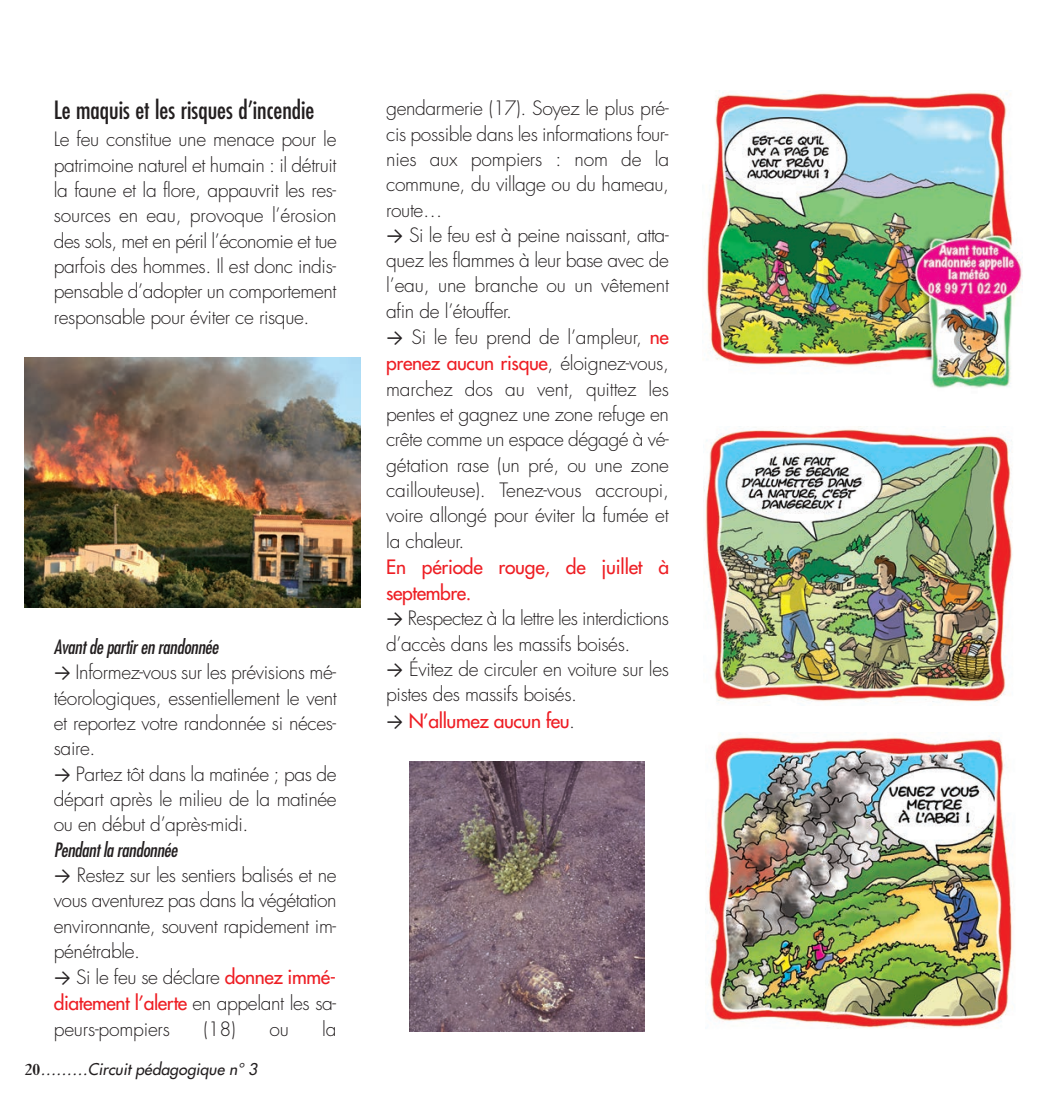
<style>
.page{position:relative;width:1042px;height:1117px;background:#fff}
.page>*{position:absolute;margin:0;border:0;box-sizing:border-box;transform-origin:0 0}
.t1{font:condensed 24.5px "Futura";color:#231f20}
.t2{font:300 19.25px/25.4px "Futura";letter-spacing:-.02em;color:#231f20;text-align:justify}
.t3{font:19.25px/26.2px "Futura";letter-spacing:-.02em;color:#ee1e24}
.t4{font:italic condensed 19.25px "Futura";letter-spacing:-.02em;color:#231f20}
.t5{font:italic 15.75px "Futura";letter-spacing:.005em;color:#231f20}
.s1{font-family:"Calibri";font-weight:400}
.s2{font-weight:400;color:#ee1e24}
.s3{font-family:"Granjon";font-weight:700;font-style:normal;font-size:17.5px}
.s4{font-family:"Calibri";color:#231f20}
.s5{font-weight:300;color:#231f20}
</style>
<div class="page">
<img style="left:702px;top:90px;width:320px;height:298px">
<img style="left:24px;top:357px;width:336px;height:250px">
<img style="left:409px;top:761px;width:235px;height:269px">
<img style="left:703px;top:426px;width:309px;height:276px">
<img style="left:705px;top:734px;width:307px;height:295px">
<p class="t1" style="left:54px;top:99px;width:262px">Le maquis et les risques d’incendie</p>
<p class="t2" style="left:54px;top:128px;width:285px">Le feu constitue une menace pour le patrimoine naturel et humain : il détruit la faune et la flore, appauvrit les res&shy;sources en eau, provoque l’érosion des sols, met en péril l’économie et tue parfois des hommes. Il est donc indis&shy;pensable d’adopter un comportement responsable pour éviter ce risque.</p>
<p class="t4" style="left:54px;top:637px;width:166px">Avant de partir en randonnée</p>
<p class="t2" style="left:54px;top:661px;width:285px"><span class="s1">→</span> Informez-vous sur les prévisions mé&shy;téorologiques, essentiellement le vent et reportez votre randonnée si néces&shy;saire.</p>
<p class="t2" style="left:54px;top:762px;width:284px"><span class="s1">→</span> Partez tôt dans la matinée ; pas de départ après le milieu de la matinée ou en début d’après-midi.</p>
<p class="t4" style="left:54px;top:840px;width:125px">Pendant la randonnée</p>
<p class="t2" style="left:54px;top:863px;width:284px"><span class="s1">→</span> Restez sur les sentiers balisés et ne vous aventurez pas dans la végétation environnante, souvent rapidement im&shy;pénétrable.</p>
<p class="t2" style="left:54px;top:965px;width:284px;line-height:25.9px"><span class="s1">→</span> Si le feu se déclare <span class="s2">donnez immé&shy;diatement l’alerte</span> en appelant les sa&shy;peurs-pompiers</p>
<p class="t2" style="left:203px;top:1017px;width:34px">(18)</p>
<p class="t2" style="left:269px;top:1017px;width:21px">ou</p>
<p class="t2" style="left:322px;top:1017px;width:16px">la</p>
<p class="t5" style="left:25px;top:1061px;width:234px"><span class="s3">20</span>………Circuit pédagogique n° 3</p>
<p class="t2" style="left:386px;top:97px;width:284px">gendarmerie (17). Soyez le plus pré&shy;cis possible dans les informations four&shy;nies aux pompiers : nom de la commune, du village ou du hameau, route…</p>
<p class="t2" style="left:386px;top:224px;width:284px"><span class="s1">→</span> Si le feu est à peine naissant, atta&shy;quez les flammes à leur base avec de l’eau, une branche ou un vêtement afin de l’étouffer.</p>
<p class="t2" style="left:386px;top:326px;width:284px"><span class="s1">→</span> Si le feu prend de l’ampleur, <span class="s2">ne prenez aucun risque</span>, éloignez-vous, marchez dos au vent, quittez les pentes et gagnez une zone refuge en crête comme un espace dégagé à vé&shy;gétation rase (un pré, ou une zone caillouteuse). Tenez-vous accroupi, voire allongé pour éviter la fumée et la chaleur.</p>
<p class="t3" style="left:386px;top:554px;width:284px">En période rouge, de juillet à septembre.</p>
<p class="t2" style="left:386px;top:607px;width:284px"><span class="s1">→</span> Respectez à la lettre les interdictions d’accès dans les massifs boisés.</p>
<p class="t2" style="left:386px;top:657px;width:284px"><span class="s1">→</span> Évitez de circuler en voiture sur les pistes des massifs boisés.</p>
<p class="t3" style="left:386px;top:708px;width:190px"><span class="s4">→</span> N’allumez aucun feu<span class="s5">.</span></p>
</div>
